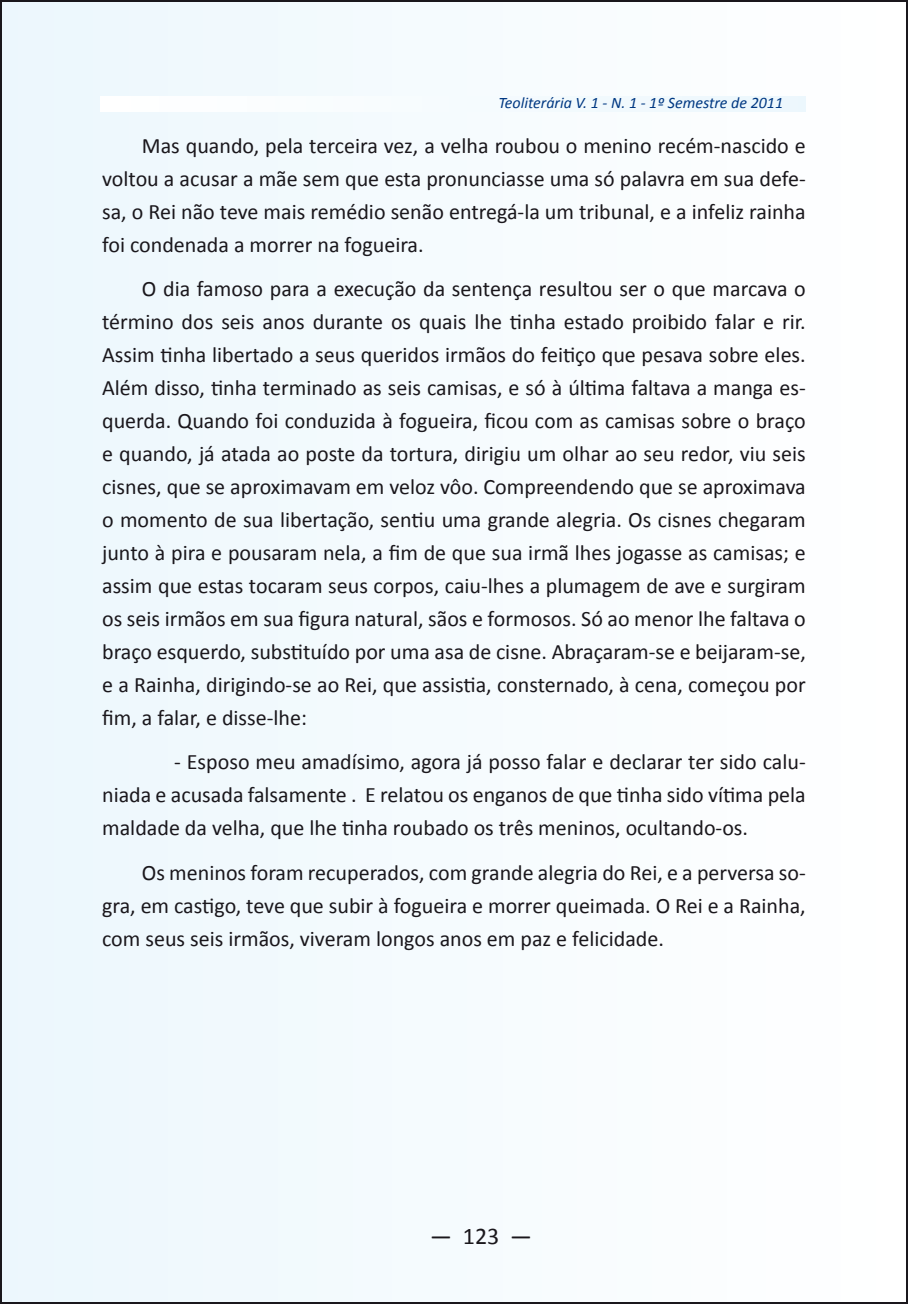
<style>
.page{position:relative;width:908px;height:1304px;background:#fff}
.page>*{position:absolute;margin:0;border:0;box-sizing:border-box;transform-origin:0 0}
.t1{font:24px "Calibri";color:#1a171c}
.t2{font:22px/33px "Calibri";color:#1a171c;text-align:justify}
.t3{font:italic 16px "Calibri";color:#003882}
</style>
<div class="page">
<div style="left:1px;top:1px;width:905px;height:1302px;background:#f5fbfe"></div>
<p class="t3" style="left:498px;top:93px;width:286px">Teoliterária V. 1 - N. 1 - 1º Semestre de 2011</p>
<p class="t2" style="left:102px;top:128px;width:704px;text-indent:40px">Mas quando, pela terceira vez, a velha roubou o menino recém-nascido e voltou a acusar a mãe sem que esta pronunciasse uma só palavra em sua defe&shy;sa, o Rei não teve mais remédio senão entregá-la um tribunal, e a infeliz rainha foi condenada a morrer na fogueira.</p>
<p class="t2" style="left:102px;top:271px;width:705px;text-indent:40px">O dia famoso para a execução da sentença resultou ser o que marcava o término dos seis anos durante os quais lhe tinha estado proibido falar e rir.<br>Assim tinha libertado a seus queridos irmãos do feitiço que pesava sobre eles.<br>Além disso, tinha terminado as seis camisas, e só à última faltava a manga es&shy;querda. Quando foi conduzida à fogueira, ficou com as camisas sobre o braço e quando, já atada ao poste da tortura, dirigiu um olhar ao seu redor, viu seis cisnes, que se aproximavam em veloz vôo. Compreendendo que se aproximava o momento de sua libertação, sentiu uma grande alegria. Os cisnes chegaram junto à pira e pousaram nela, a fim de que sua irmã lhes jogasse as camisas; e assim que estas tocaram seus corpos, caiu-lhes a plumagem de ave e surgiram os seis irmãos em sua figura natural, sãos e formosos. Só ao menor lhe faltava o braço esquerdo, substituído por uma asa de cisne. Abraçaram-se e beijaram-se, e a Rainha, dirigindo-se ao Rei, que assistia, consternado, à cena, começou por fim, a falar, e disse-lhe:</p>
<p class="t2" style="left:102px;top:744px;width:704px;text-indent:72px">- Esposo meu amadísimo, agora já posso falar e declarar ter sido calu&shy;niada e acusada falsamente . E relatou os enganos de que tinha sido vítima pela maldade da velha, que lhe tinha roubado os três meninos, ocultando-os.</p>
<p class="t2" style="left:102px;top:855px;width:704px;text-indent:40px">Os meninos foram recuperados, com grande alegria do Rei, e a perversa so&shy;gra, em castigo, teve que subir à fogueira e morrer queimada. O Rei e a Rainha, com seus seis irmãos, viveram longos anos em paz e felicidade.</p>
<p class="t1" style="left:430px;top:1221px;width:103px">— 123 —</p>
</div>
